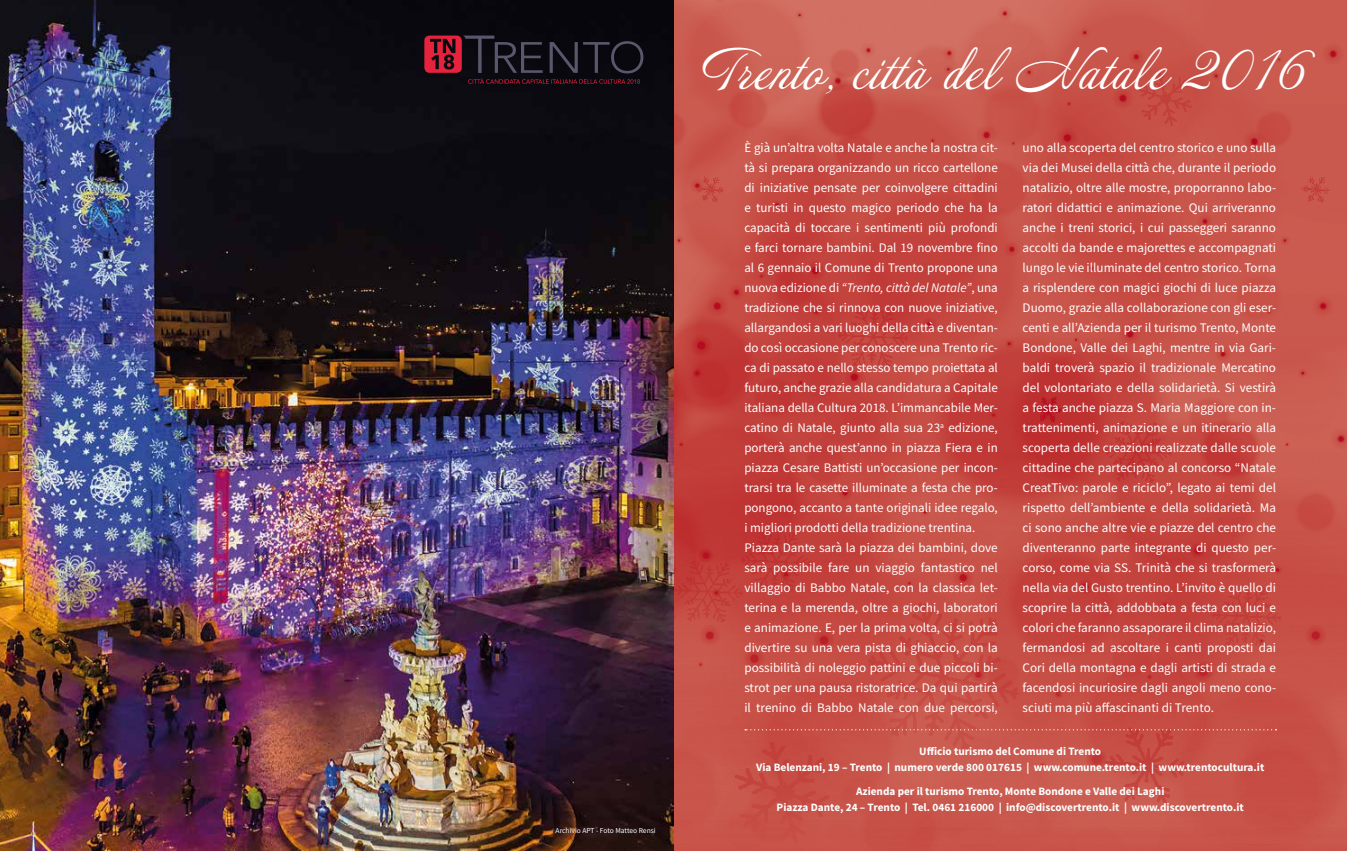
<style>
.page{position:relative;width:1347px;height:851px;background:#fff}
.page>*{position:absolute;margin:0;border:0;box-sizing:border-box;transform-origin:0 0}
.t1{font:51.12px "Annabelle JF";color:#fff;scale:.88 1}
.t2{font:13.12px/20px "Source Sans Pro";color:#fff}
.t3{font:700 11.25px/16.2px "Source Sans Pro";color:#fff;text-align:center}
.t4{font:7.5px "Source Sans Pro";color:#fff}
.s1{font-style:italic}
</style>
<div class="page">
<img style="left:673px;top:0;width:673px;height:850px">
<img style="left:0;top:0;width:673px;height:850px">
<svg style="left:745px;top:729px;width:531px;height:1px"></svg>
<svg style="left:424px;top:36px;width:219px;height:48px;background:#2e1620"></svg>
<p class="t4" style="left:555px;top:825px;width:102px">Archivio APT - Foto Matteo Rensi</p>
<h1 class="t1" style="left:702px;top:38px;width:694px">Trento, città del Natale 2016</h1>
<p class="t2" style="left:744px;top:137px;width:255px">È già un’altra volta Natale e anche la nostra cit&shy;tà si prepara organizzando un ricco cartellone di iniziative pensate per coinvolgere cittadini e turisti in questo magico periodo che ha la capacità di toccare i sentimenti più profondi e farci tornare bambini. Dal 19 novembre fino al 6 gennaio il Comune di Trento propone una nuova edizione di <span class="s1">“Trento, città del Natale”</span>, una tradizione che si rinnova con nuove iniziative, allargandosi a vari luoghi della città e diventan&shy;do così occasione per conoscere una Trento ric&shy;ca di passato e nello stesso tempo proiettata al futuro, anche grazie alla candidatura a Capitale italiana della Cultura 2018. L’immancabile Mer&shy;catino di Natale, giunto alla sua 23<sup>a</sup> edizione, porterà anche quest’anno in piazza Fiera e in piazza Cesare Battisti un’occasione per incon&shy;trarsi tra le casette illuminate a festa che pro&shy;pongono, accanto a tante originali idee regalo, i migliori prodotti della tradizione trentina.<br>Piazza Dante sarà la piazza dei bambini, dove sarà possibile fare un viaggio fantastico nel villaggio di Babbo Natale, con la classica let&shy;terina e la merenda, oltre a giochi, laboratori e animazione. E, per la prima volta, ci si potrà divertire su una vera pista di ghiaccio, con la possibilità di noleggio pattini e due piccoli bi&shy;strot per una pausa ristoratrice. Da qui partirà il trenino di Babbo Natale con due percorsi,</p>
<p class="t2" style="left:1022px;top:137px;width:255px;text-align:justify">uno alla scoperta del centro storico e uno sulla via dei Musei della città che, durante il periodo natalizio, oltre alle mostre, proporranno labo&shy;ratori didattici e animazione. Qui arriveranno anche i treni storici, i cui passeggeri saranno accolti da bande e majorettes e accompagnati lungo le vie illuminate del centro storico. Torna a risplendere con magici giochi di luce piazza Duomo, grazie alla collaborazione con gli eser&shy;centi e all’Azienda per il turismo Trento, Monte Bondone, Valle dei Laghi, mentre in via Gari&shy;baldi troverà spazio il tradizionale Mercatino del volontariato e della solidarietà. Si vestirà a festa anche piazza S. Maria Maggiore con in&shy;trattenimenti, animazione e un itinerario alla scoperta delle creazioni realizzate dalle scuole cittadine che partecipano al concorso “Natale CreatTivo: parole e riciclo”, legato ai temi del rispetto dell’ambiente e della solidarietà. Ma ci sono anche altre vie e piazze del centro che diventeranno parte integrante di questo per&shy;corso, come via SS. Trinità che si trasformerà nella via del Gusto trentino. L’invito è quello di scoprire la città, addobbata a festa con luci e colori che faranno assaporare il clima natalizio, fermandosi ad ascoltare i canti proposti dai Cori della montagna e dagli artisti di strada e facendosi incuriosire dagli angoli meno cono&shy;sciuti ma più affascinanti di Trento.</p>
<p class="t3" style="left:756px;top:743px;width:509px">Ufficio turismo del Comune di Trento<br>Via Belenzani, 19 – Trento | numero verde 800 017615 | www.comune.trento.it | www.trentocultura.it</p>
<p class="t3" style="left:776px;top:782px;width:469px">Azienda per il turismo Trento, Monte Bondone e Valle dei Laghi<br>Piazza Dante, 24 – Trento | Tel. 0461 216000 | info@discovertrento.it | www.discovertrento.it</p>
</div>
